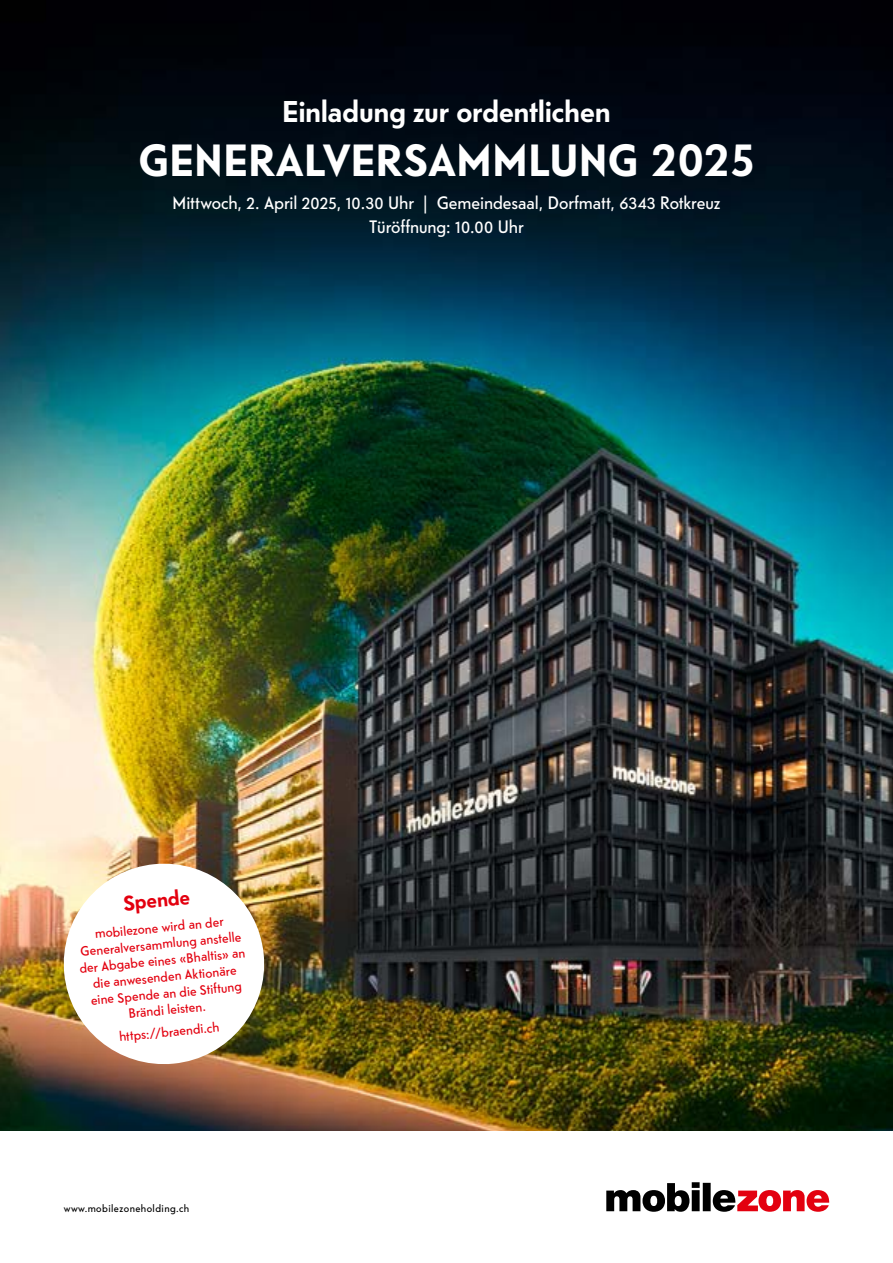
<style>
.page{position:relative;width:893px;height:1263px;background:#fff}
.page>*{position:absolute;margin:0;border:0;box-sizing:border-box;transform-origin:0 0}
.t1{font:700 45px "Telefon";letter-spacing:.025em;color:#fff}
.t2{font:700 30px "Telefon";letter-spacing:.005em;color:#fff}
.t3{font:700 21.15px "Telefon";color:#e3000f}
.t4{font:18px/24.3px "Telefon";color:#fff;text-align:center}
.t5{font:13.5px/16.5px "Telefon";color:#e3000f;text-align:center}
.t6{font:10.5px "Telefon";letter-spacing:.04em;color:#000}
</style>
<div class="page">
<img style="left:0;top:0;width:893px;height:1131px">
<svg style="left:606px;top:1182px;width:223px;height:30px"></svg>
<img style="left:59px;top:859px;width:210px;height:210px">
<h2 class="t2" style="left:283px;top:92px;width:329px">Einladung zur ordentlichen</h2>
<h1 class="t1" style="left:139px;top:131px;width:617px">GENERALVERSAMMLUNG 2025</h1>
<h3 class="t4" style="left:173px;top:190px;width:549px">Mittwoch, 2. April 2025, 10.30 Uhr | Gemeindesaal, Dorfmatt, 6343 Rotkreuz<br>Türöffnung: 10.00 Uhr</h3>
<h3 class="t3" style="left:122px;top:889px;width:68px;rotate:-5deg">Spende</h3>
<p class="t5" style="left:76px;top:926px;width:168px;rotate:-5deg">mobilezone wird an der<br>Generalversammlung anstelle der Abgabe eines «Bhaltis» an die anwesenden Aktionäre eine Spende an die Stiftung<br>Brändi leisten.</p>
<p class="t5" style="left:118px;top:1028px;width:102px;rotate:-5deg">https://braendi.ch</p>
<p class="t6" style="left:64px;top:1201px;width:127px">www.mobilezoneholding.ch</p>
</div>
